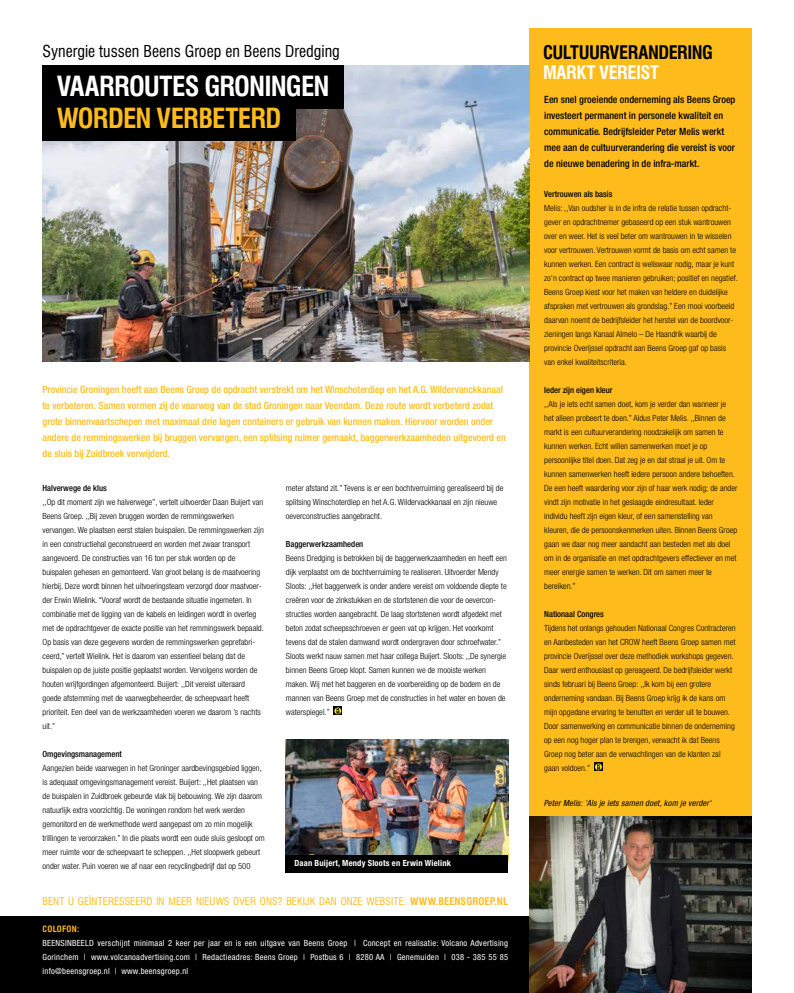
<style>
.page{position:relative;width:794px;height:993px;background:#fff}
.page>*{position:absolute;margin:0;border:0;box-sizing:border-box;transform-origin:0 0}
.t1{font:700 condensed 27px "Swiss 721 BT";letter-spacing:-.03em;color:#fff}
.t2{font:700 condensed 27px "Swiss 721 BT";letter-spacing:-.03em;color:#febc1c}
.t3{font:700 condensed 18.3px "Swiss 721 BT";letter-spacing:-.03em;color:#000}
.t4{font:700 condensed 18.3px "Swiss 721 BT";letter-spacing:-.015em;color:#fff}
.t5{font:condensed 16px "Swiss 721 BT";color:#000}
.t6{font:condensed 10.3px "Swiss 721 BT";letter-spacing:.005em;color:#febc1c}
.t7{font:500 condensed 10px/16px "Helvetica Neue LT Std";color:#febc1c}
.t8{font:500 condensed 10px/16px "Helvetica Neue LT Std";color:#000}
.t9{font:300 condensed 8.5px/14px "Helvetica Neue LT Std";color:#000}
.t10{font:condensed 8.5px/14px "Helvetica Neue LT Std";letter-spacing:.03em;color:#fff;text-align:justify}
.t11{font:500 condensed 8.5px "Helvetica Neue LT Std";color:#000}
.t12{font:italic condensed 8.5px "Helvetica Neue LT Std";letter-spacing:.02em;color:#000}
.t13{font:700 condensed 8.5px "Helvetica Neue LT Std";letter-spacing:.02em;color:#fff}
.t14{font:700 condensed 8.5px "Swiss 721 BT";letter-spacing:.03em;color:#febc1c}
.s1{font-weight:700}
</style>
<div class="page">
<img style="left:286px;top:739px;width:222px;height:115px">
<div style="left:529px;top:28px;width:222px;height:888px;background:#febc1c"></div>
<div style="left:0;top:916px;width:529px;height:76px;background:#000"></div>
<svg style="left:594px;top:762px;width:8px;height:9px"></svg>
<svg style="left:595px;top:763px;width:7px;height:7px"></svg>
<svg style="left:597px;top:764px;width:3px;height:5px"></svg>
<img style="left:43px;top:66px;width:487px;height:295px">
<div style="left:43px;top:66px;width:301px;height:43px;background:#000"></div>
<div style="left:43px;top:97px;width:253px;height:43px;background:#000"></div>
<svg style="left:333px;top:706px;width:9px;height:9px"></svg>
<svg style="left:334px;top:707px;width:7px;height:7px"></svg>
<svg style="left:336px;top:708px;width:4px;height:5px"></svg>
<div style="left:286px;top:854px;width:222px;height:18px;background:#000"></div>
<img style="left:529px;top:816px;width:222px;height:176px">
<h3 class="t5" style="left:43px;top:41px;width:299px">Synergie tussen Beens Groep en Beens Dredging</h3>
<h1 class="t1" style="left:57px;top:70px;width:274px">VAARROUTES GRONINGEN</h1>
<h1 class="t2" style="left:57px;top:102px;width:226px">WORDEN VERBETERD</h1>
<p class="t7" style="left:43px;top:381px;width:465px">Provincie Groningen heeft aan Beens Groep de opdracht verstrekt om het Winschoterdiep en het A.G. Wildervanckkanaal te verbeteren. Samen vormen zij de vaarweg van de stad Groningen naar Veendam. Deze route wordt verbeterd zodat grote binnenvaartschepen met maximaal drie lagen containers er gebruik van kunnen maken. Hiervoor worden onder andere de remmingswerken bij bruggen vervangen, een splitsing ruimer gemaakt, baggerwerkzaamheden uitgevoerd en de sluis bij Zuidbroek verwijderd.</p>
<p class="t11" style="left:43px;top:482px;width:66px">Halverwege de klus</p>
<p class="t9" style="left:43px;top:494px;width:223px">,,Op dit moment zijn we halverwege’’, vertelt uitvoerder Daan Buijert van Beens Groep. ,,Bij zeven bruggen worden de remmingswerken vervangen. We plaatsen eerst stalen buispalen. De remmingswerken zijn in een constructiehal geconstrueerd en worden met zwaar transport aangevoerd. De constructies van 16 ton per stuk worden op de buispalen gehesen en gemonteerd. Van groot belang is de maatvoering hierbij. Deze wordt binnen het uitvoeringsteam verzorgd door maatvoer&shy;der Erwin Wielink. “Vooraf wordt de bestaande situatie ingemeten. In combinatie met de ligging van de kabels en leidingen wordt in overleg met de opdrachtgever de exacte positie van het remmingswerk bepaald.<br>Op basis van deze gegevens worden de remmingswerken geprefabri&shy;ceerd,” vertelt Wielink. Het is daarom van essentieel belang dat de buispalen op de juiste positie geplaatst worden. Vervolgens worden de houten wrijfgordingen afgemonteerd. Buijert: ,,Dit vereist uiteraard goede afstemming met de vaarwegbeheerder, de scheepvaart heeft prioriteit. Een deel van de werkzaamheden voeren we daarom ’s nachts uit.”</p>
<p class="t11" style="left:43px;top:748px;width:81px">Omgevingsmanagement</p>
<p class="t9" style="left:43px;top:760px;width:224px">Aangezien beide vaarwegen in het Groninger aardbevingsgebied liggen, is adequaat omgevingsmanagement vereist. Buijert: ,,Het plaatsen van de buispalen in Zuidbroek gebeurde vlak bij bebouwing. We zijn daarom natuurlijk extra voorzichtig. De woningen rondom het werk werden gemonitord en de werkmethode werd aangepast om zo min mogelijk trillingen te veroorzaken.” In die plaats wordt een oude sluis gesloopt om meer ruimte voor de scheepvaart te scheppen. ,,Het sloopwerk gebeurt onder water. Puin voeren we af naar een recyclingbedrijf dat op 500</p>
<p class="t9" style="left:286px;top:480px;width:219px">meter afstand zit.” Tevens is er een bochtverruiming gerealiseerd bij de splitsing Winschoterdiep en het A.G. Wildervackkanaal en zijn nieuwe oeverconstructies aangebracht.</p>
<p class="t11" style="left:286px;top:538px;width:79px">Baggerwerkzaamheden</p>
<p class="t9" style="left:286px;top:550px;width:222px">Beens Dredging is betrokken bij de baggerwerkzaamheden en heeft een dijk verplaatst om de bochtverruiming te realiseren. Uitvoerder Mendy Sloots: ,,Het baggerwerk is onder andere vereist om voldoende diepte te creëren voor de zinkstukken en de stortstenen die voor de oevercon&shy;structies worden aangebracht. De laag stortstenen wordt afgedekt met beton zodat scheepsschroeven er geen vat op krijgen. Het voorkomt tevens dat de stalen damwand wordt ondergraven door schroefwater.” Sloots werkt nauw samen met haar collega Buijert. Sloots: ,,De synergie binnen Beens Groep klopt. Samen kunnen we de mooiste werken maken. Wij met het baggeren en de voorbereiding op de bodem en de mannen van Beens Groep met de constructies in het water en boven de waterspiegel.”</p>
<p class="t13" style="left:294px;top:857px;width:158px">Daan Buijert, Mendy Sloots en Erwin Wielink</p>
<p class="t6" style="left:43px;top:894px;width:467px">BENT U GEÏNTERESSEERD IN MEER NIEUWS OVER ONS? BEKIJK DAN ONZE WEBSITE: <span class="s1">WWW.BEENSGROEP.NL</span></p>
<p class="t14" style="left:43px;top:923px;width:38px">COLOFON:</p>
<p class="t10" style="left:43px;top:935px;width:467px">BEENSINBEELD verschijnt minimaal 2 keer per jaar en is een uitgave van Beens Groep | Concept en realisatie: Volcano Advertising Gorinchem | www.volcanoadvertising.com | Redactieadres: Beens Groep | Postbus 6 | 8280 AA | Genemuiden | 038 - 385 55 85 info@beensgroep.nl | www.beensgroep.nl</p>
<h2 class="t3" style="left:543px;top:41px;width:171px">CULTUURVERANDERING</h2>
<h2 class="t4" style="left:543px;top:61px;width:117px">MARKT VEREIST</h2>
<p class="t8" style="left:544px;top:91px;width:193px">Een snel groeiende onderneming als Beens Groep investeert permanent in personele kwaliteit en communicatie. Bedrijfsleider Peter Melis werkt mee aan de cultuurverandering die vereist is voor de nieuwe benadering in de infra-markt.</p>
<p class="t11" style="left:544px;top:188px;width:70px">Vertrouwen als basis</p>
<p class="t9" style="left:544px;top:200px;width:195px">Melis: ,,Van oudsher is in de infra de relatie tussen opdracht&shy;gever en opdrachtnemer gebaseerd op een stuk wantrouwen over en weer. Het is veel beter om wantrouwen in te wisselen voor vertrouwen. Vertrouwen vormt de basis om echt samen te kunnen werken. Een contract is weliswaar nodig, maar je kunt zo’n contract op twee manieren gebruiken; positief en negatief.<br>Beens Groep kiest voor het maken van heldere en duidelijke afspraken met vertrouwen als grondslag.” Een mooi voorbeeld daarvan noemt de bedrijfsleider het herstel van de boordvoor&shy;zieningen langs Kanaal Almelo – De Haandrik waarbij de provincie Overijssel opdracht aan Beens Groep gaf op basis van enkel kwaliteitscriteria.</p>
<p class="t11" style="left:544px;top:384px;width:70px">Ieder zijn eigen kleur</p>
<p class="t9" style="left:544px;top:396px;width:195px">,,Als je iets echt samen doet, kom je verder dan wanneer je het alleen probeert te doen.” Aldus Peter Melis. ,,Binnen de markt is een cultuurverandering noodzakelijk om samen te kunnen werken. Echt willen samenwerken moet je op persoonlijke titel doen. Dat zeg je en dat straal je uit. Om te kunnen samenwerken heeft iedere persoon andere behoeften.<br>De een heeft waardering voor zijn of haar werk nodig; de ander vindt zijn motivatie in het geslaagde eindresultaat. Ieder individu heeft zijn eigen kleur, of een samenstelling van kleuren, die de persoonskenmerken uiten. Binnen Beens Groep gaan we daar nog meer aandacht aan besteden met als doel om in de organisatie en met opdrachtgevers effectiever en met meer energie samen te werken. Dit om samen meer te bereiken.”</p>
<p class="t11" style="left:544px;top:608px;width:61px">Nationaal Congres</p>
<p class="t9" style="left:544px;top:620px;width:193px">Tijdens het onlangs gehouden Nationaal Congres Contracteren en Aanbesteden van het CROW heeft Beens Groep samen met provincie Overijssel over deze methodiek workshops gegeven.<br>Daar werd enthousiast op gereageerd. De bedrijfsleider werkt sinds februari bij Beens Groep: ,,Ik kom bij een grotere onderneming vandaan. Bij Beens Groep krijg ik de kans om mijn opgedane ervaring te benutten en verder uit te bouwen.<br>Door samenwerking en communicatie binnen de onderneming op een nog hoger plan te brengen, verwacht ik dat Beens Groep nog beter aan de verwachtingen van de klanten zal gaan voldoen.”</p>
<p class="t12" style="left:544px;top:798px;width:169px">Peter Melis: 'Als je iets samen doet, kom je verder'</p>
</div>
